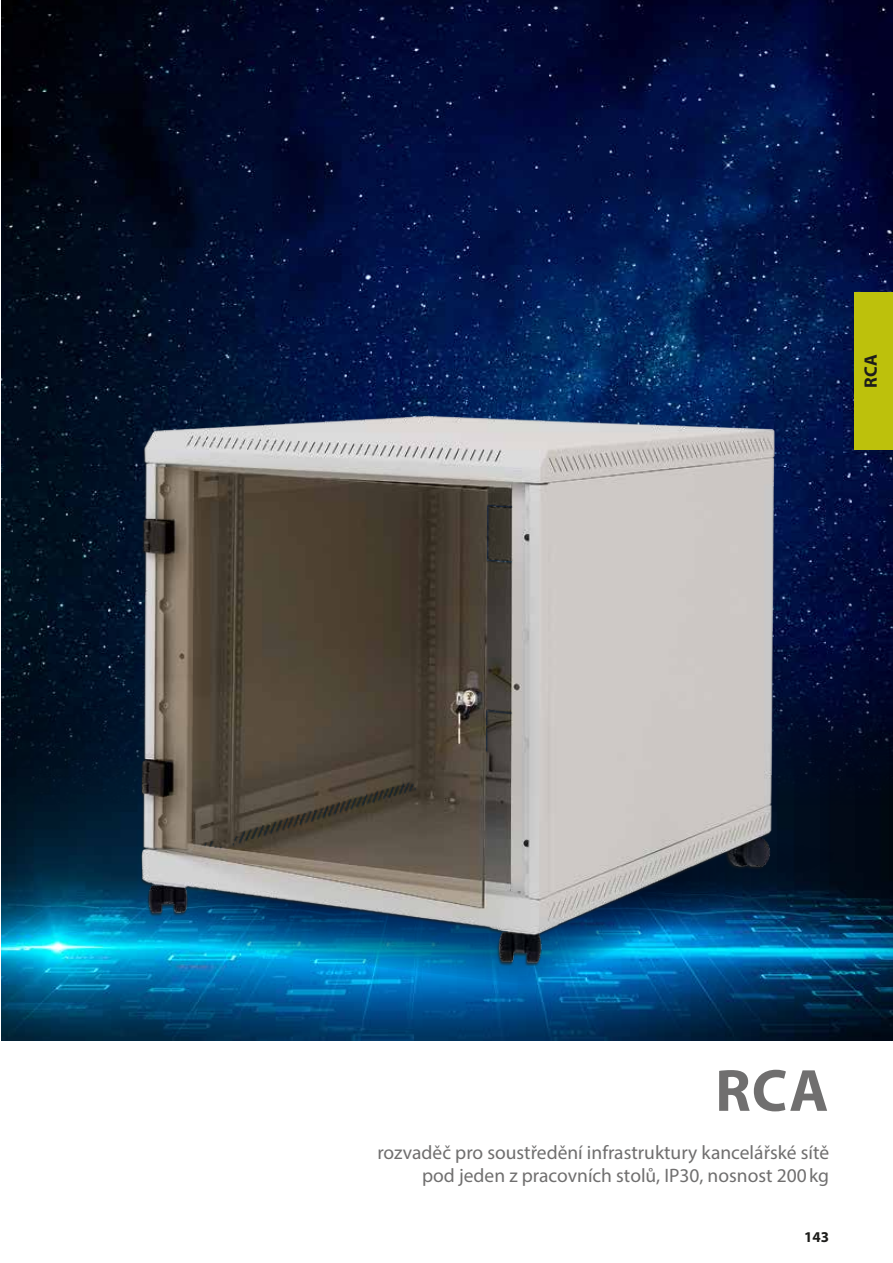
<style>
.page{position:relative;width:893px;height:1263px;background:#fff}
.page>*{position:absolute;margin:0;border:0;box-sizing:border-box;transform-origin:0 0}
.t1{font:700 60px "Myriad Pro";color:#706f6f}
.t2{font:19.5px/23.4px "Myriad Pro";color:#706f6f;text-align:right}
.t3{font:700 18px "Myriad Pro";color:#1d1d1b}
.t4{font:700 15px "Myriad Pro";color:#1d1d1b}
</style>
<div class="page">
<img style="left:1px;top:0;width:892px;height:641px">
<div style="left:855px;top:292px;width:38px;height:158px;background:#bdc10c"></div>
<img style="left:1px;top:641px;width:892px;height:400px">
<svg style="left:76px;top:787px;width:778px;height:198px;background:#024e78"></svg>
<img style="left:142px;top:416px;width:632px;height:552px">
<p class="t3" style="left:859px;top:388px;width:36px;rotate:-90deg">RCA</p>
<h1 class="t1" style="left:715px;top:1051px;width:115px">RCA</h1>
<p class="t2" style="left:377px;top:1140px;width:453px">rozvaděč pro soustředění infrastruktury kancelářské sítě pod jeden z pracovních stolů, IP30, nosnost 200kg</p>
<p class="t4" style="left:804px;top:1227px;width:26px">143</p>
</div>
